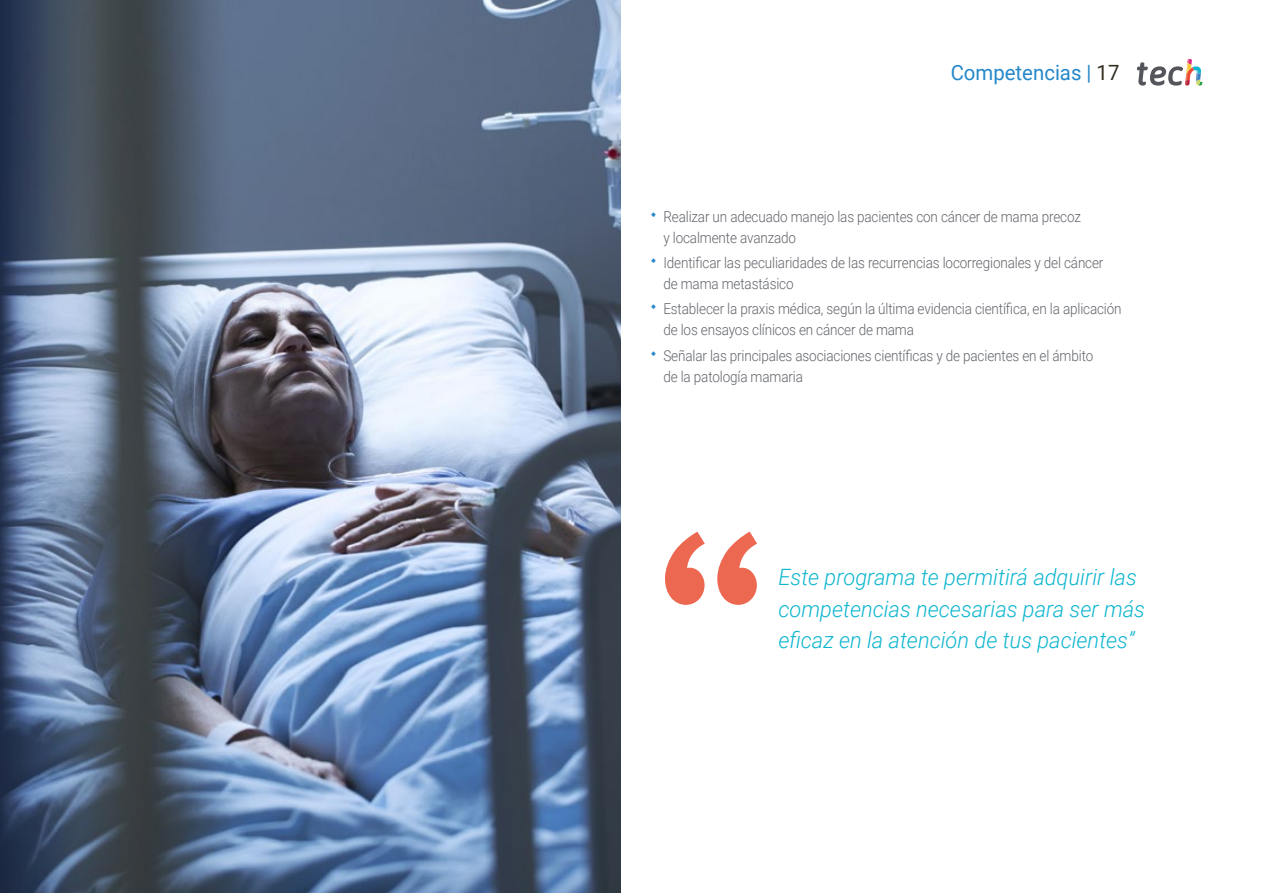
<style>
.page{position:relative;width:1263px;height:893px;background:#fff}
.page>*{position:absolute;margin:0;border:0;box-sizing:border-box;transform-origin:0 0}
.t1{font:italic 300 22.5px/31.5px "Roboto";color:#0fb6cf}
.t2{font:21px "Roboto";color:#2488c9}
.t3{font:300 15px/21px "Roboto";letter-spacing:-.01em;color:#61646a;scale:.9 1}
.s1{color:#312e20}
</style>
<div class="page">
<svg style="left:665px;top:532px;width:92px;height:73px"></svg>
<img style="left:0;top:0;width:621px;height:893px">
<svg style="left:1137px;top:59px;width:65px;height:27px"></svg>
<h2 class="t2" style="left:951px;top:57px;width:170px">Competencias | <span class="s1">17</span></h2>
<p class="t3" style="left:663px;top:205px;width:465px">Realizar un adecuado manejo las pacientes con cáncer de mama precoz y localmente avanzado</p>
<p class="t3" style="left:663px;top:252px;width:490px">Identificar las peculiaridades de las recurrencias locorregionales y del cáncer de mama metastásico</p>
<p class="t3" style="left:663px;top:298px;width:511px">Establecer la praxis médica, según la última evidencia científica, en la aplicación de los ensayos clínicos en cáncer de mama</p>
<p class="t3" style="left:663px;top:344px;width:479px">Señalar las principales asociaciones científicas y de pacientes en el ámbito de la patología mamaria</p>
<h1 class="t1" style="left:778px;top:561px;width:368px">Este programa te permitirá adquirir las competencias necesarias para ser más eficaz en la atención de tus pacientes”</h1>
</div>
